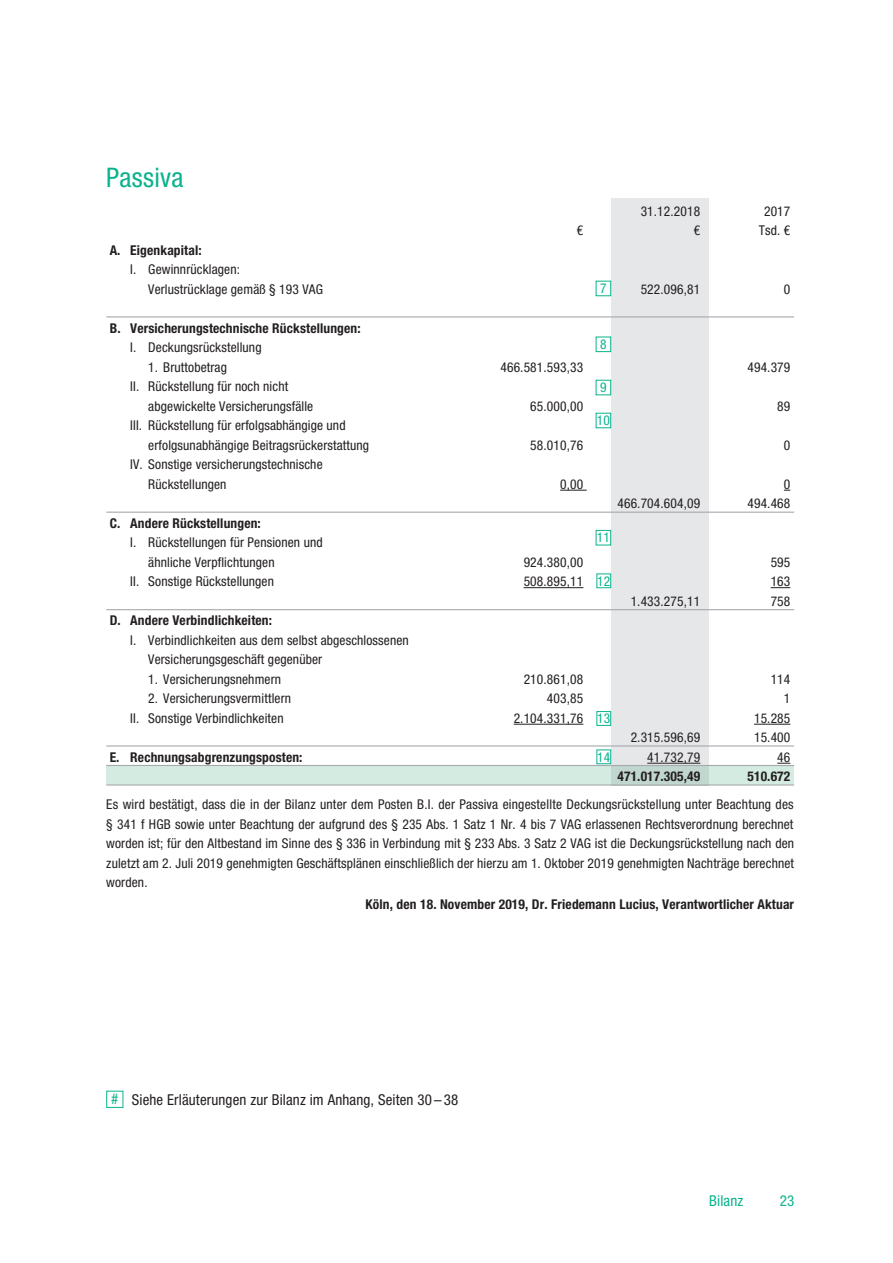
<style>
.page{position:relative;width:893px;height:1263px;background:#fff}
.page>*{position:absolute;margin:0;border:0;box-sizing:border-box;transform-origin:0 0}
.t1{font:condensed 27px "Helvetica Neue LT";letter-spacing:.01em;color:#0ab38d}
.t2{font:condensed 15px "Helvetica Neue LT";letter-spacing:.01em;color:#231f20}
.t3{font:condensed 15px "Helvetica Neue LT";letter-spacing:.01em;color:#0ab38d}
.t4{font:condensed 13.5px/19.5px "Helvetica Neue LT";letter-spacing:.01em;color:#231f20}
.t5{font:700 condensed 13.5px "Helvetica Neue LT";letter-spacing:.01em;color:#231f20}
.t6{font:condensed 13.5px "Helvetica Neue LT";letter-spacing:.01em;color:#0ab38d}
.s1{color:#0ab38d}
</style>
<div class="page">
<div style="left:106px;top:765px;width:688px;height:19px;background:#d4ebe2"></div>
<div style="left:611px;top:766px;width:98px;height:19px;background:#c0d6ce"></div>
<div style="left:106px;top:1091px;width:17px;height:17px;border:1px solid #0ab38d"></div>
<div style="left:611px;top:199px;width:98px;height:566px;background:#e6e7e9"></div>
<hr style="left:106px;top:316px;width:688px;height:1px;background:#a8a9ad">
<svg style="left:560px;top:490px;width:27px;height:1px"></svg>
<hr style="left:106px;top:512px;width:688px;height:1px;background:#a8a9ad">
<hr style="left:524px;top:587px;width:59px;height:1px;background:#231f20">
<svg style="left:771px;top:587px;width:19px;height:1px"></svg>
<hr style="left:106px;top:609px;width:688px;height:1px;background:#a8a9ad">
<hr style="left:514px;top:724px;width:69px;height:1px;background:#231f20">
<hr style="left:754px;top:724px;width:36px;height:1px;background:#231f20">
<hr style="left:106px;top:745px;width:688px;height:1px;background:#a8a9ad">
<hr style="left:106px;top:765px;width:688px;height:1px;background:#a8a9ad">
<hr style="left:647px;top:763px;width:53px;height:1px;background:#231f20">
<svg style="left:777px;top:763px;width:13px;height:1px"></svg>
<hr style="left:106px;top:784px;width:688px;height:1px;background:#a8a9ad">
<div style="left:596px;top:281px;width:15px;height:15px;border:1px solid #0ab38d"></div>
<div style="left:596px;top:337px;width:15px;height:15px;border:1px solid #0ab38d"></div>
<div style="left:596px;top:413px;width:15px;height:15px;border:1px solid #0ab38d"></div>
<div style="left:596px;top:530px;width:15px;height:15px;border:1px solid #0ab38d"></div>
<div style="left:596px;top:711px;width:15px;height:15px;border:1px solid #0ab38d"></div>
<div style="left:596px;top:573px;width:15px;height:15px;border:1px solid #0ab38d"></div>
<div style="left:596px;top:749px;width:15px;height:15px;border:1px solid #0ab38d"></div>
<div style="left:596px;top:380px;width:15px;height:15px;border:1px solid #0ab38d"></div>
<h1 class="t1" style="left:106px;top:162px;width:79px">Passiva</h1>
<p class="t5" style="left:110px;top:242px;width:93px">A. Eigenkapital:</p>
<p class="t4" style="left:148px;top:260px;width:176px;text-indent:-18px">I. Gewinnrücklagen:<br>Verlustrücklage gemäß § 193 VAG</p>
<p class="t4" style="left:641px;top:201px;width:61px">31.12.2018</p>
<p class="t4" style="left:764px;top:201px;width:28px">2017</p>
<p class="t4" style="left:577px;top:221px;width:8px">€</p>
<p class="t4" style="left:694px;top:221px;width:8px">€</p>
<p class="t4" style="left:759px;top:221px;width:33px">Tsd. €</p>
<p class="t6" style="left:600px;top:280px;width:8px">7</p>
<p class="t4" style="left:641px;top:279px;width:61px">522.096,81</p>
<p class="t4" style="left:784px;top:279px;width:8px">0</p>
<p class="t5" style="left:110px;top:320px;width:252px">B. Versicherungstechnische Rückstellungen:</p>
<p class="t4" style="left:130px;top:338px;width:133px">I. Deckungsrückstellung--</p>
<p class="t4" style="left:148px;top:357px;width:80px">1. Bruttobetrag</p>
<p class="t4" style="left:500px;top:357px;width:84px">466.581.593,33</p>
<p class="t4" style="left:747px;top:357px;width:44px">494.379</p>
<p class="t4" style="left:148px;top:377px;width:166px;text-indent:-18px">II. Rückstellung für noch nicht abgewickelte Versicherungsfälle</p>
<p class="t6" style="left:600px;top:336px;width:8px">8</p>
<p class="t6" style="left:600px;top:379px;width:8px">9</p>
<p class="t4" style="left:530px;top:396px;width:54px">65.000,00</p>
<p class="t4" style="left:777px;top:396px;width:15px">89</p>
<p class="t4" style="left:148px;top:416px;width:222px;text-indent:-18px">III. Rückstellung für erfolgsabhängige und erfolgsunabhängige Beitragsrückerstattung</p>
<p class="t4" style="left:148px;top:455px;width:176px;text-indent:-18px">IV. Sonstige versicherungstechnische<br>Rückstellungen</p>
<p class="t5" style="left:110px;top:515px;width:153px">C. Andere Rückstellungen:</p>
<p class="t4" style="left:148px;top:533px;width:176px;text-indent:-18px">I. Rückstellungen für Pensionen und ähnliche Verpflichtungen</p>
<p class="t6" style="left:597px;top:412px;width:15px">10</p>
<p class="t4" style="left:530px;top:435px;width:54px">58.010,76</p>
<p class="t4" style="left:784px;top:435px;width:8px">0</p>
<p class="t4" style="left:560px;top:474px;width:25px">0,00</p>
<p class="t4" style="left:784px;top:474px;width:8px">0</p>
<p class="t4" style="left:617px;top:494px;width:84px">466.704.604,09</p>
<p class="t4" style="left:747px;top:494px;width:44px">494.468</p>
<p class="t6" style="left:597px;top:529px;width:15px">11</p>
<p class="t4" style="left:524px;top:552px;width:61px">924.380,00</p>
<p class="t4" style="left:771px;top:552px;width:21px">595</p>
<p class="t6" style="left:597px;top:573px;width:15px">12</p>
<p class="t4" style="left:130px;top:572px;width:145px">II. Sonstige Rückstellungen</p>
<p class="t4" style="left:524px;top:572px;width:61px">508.895,11</p>
<p class="t4" style="left:771px;top:572px;width:21px">163</p>
<p class="t4" style="left:631px;top:591px;width:71px">1.433.275,11</p>
<p class="t5" style="left:110px;top:612px;width:164px">D. Andere Verbindlichkeiten:</p>
<p class="t4" style="left:148px;top:630px;width:262px;text-indent:-18px">I. Verbindlichkeiten aus dem selbst abgeschlossenen<br>Versicherungsgeschäft gegenüber</p>
<p class="t4" style="left:148px;top:669px;width:134px">1. Versicherungsnehmern</p>
<p class="t4" style="left:524px;top:669px;width:61px">210.861,08</p>
<p class="t4" style="left:771px;top:669px;width:21px">114</p>
<p class="t4" style="left:148px;top:689px;width:144px">2. Versicherungsvermittlern</p>
<p class="t4" style="left:547px;top:689px;width:38px">403,85</p>
<p class="t4" style="left:784px;top:689px;width:8px">1</p>
<p class="t4" style="left:130px;top:708px;width:155px">II. Sonstige Verbindlichkeiten</p>
<p class="t4" style="left:514px;top:708px;width:71px">2.104.331,76</p>
<p class="t4" style="left:754px;top:708px;width:38px">15.285</p>
<p class="t4" style="left:631px;top:728px;width:71px">2.315.596,69</p>
<p class="t4" style="left:754px;top:728px;width:38px">15.400</p>
<p class="t5" style="left:110px;top:749px;width:194px">E. Rechnungsabgrenzungsposten:</p>
<p class="t4" style="left:647px;top:747px;width:54px">41.732,79</p>
<p class="t4" style="left:777px;top:747px;width:15px">46</p>
<p class="t5" style="left:617px;top:768px;width:84px">471.017.305,49</p>
<p class="t5" style="left:747px;top:768px;width:44px">510.672</p>
<p class="t4" style="left:106px;top:795px;width:689px;text-align:justify">Es wird bestätigt, dass die in der Bilanz unter dem Posten B.I. der Passiva eingestellte Deckungsrückstellung unter Beachtung des § 341 f HGB sowie unter Beachtung der aufgrund des § 235 Abs. 1 Satz 1 Nr. 4 bis 7 VAG erlassenen Rechtsverordnung berechnet worden ist; für den Altbestand im Sinne des § 336 in Verbindung mit § 233 Abs. 3 Satz 2 VAG ist die Deckungsrückstellung nach den zuletzt am 2. Juli 2019 genehmigten Geschäftsplänen einschließlich der hierzu am 1. Oktober 2019 genehmigten Nachträge berechnet worden.</p>
<p class="t5" style="left:366px;top:896px;width:430px">Köln, den 18. November 2019, Dr. Friedemann Lucius, Verantwortlicher Aktuar</p>
<p class="t6" style="left:597px;top:711px;width:15px">13</p>
<p class="t6" style="left:597px;top:749px;width:15px">14</p>
<p class="t2" style="left:111px;top:1091px;width:349px"><span class="s1">#</span> Siehe Erläuterungen zur Bilanz im Anhang, Seiten 30 – 38</p>
<p class="t3" style="left:709px;top:1192px;width:36px">Bilanz</p>
<p class="t3" style="left:780px;top:1192px;width:16px">23</p>
</div>
